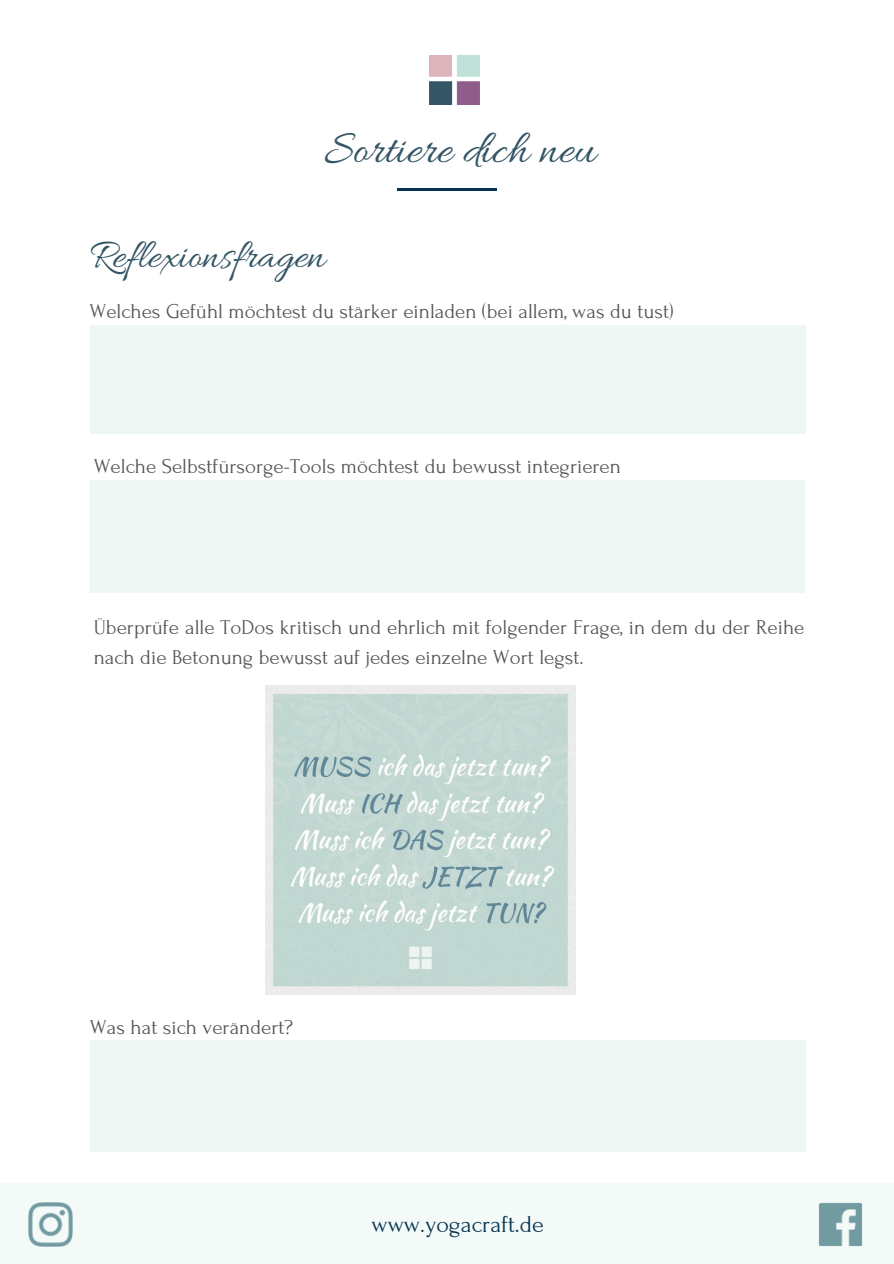
<style>
.page{position:relative;width:894px;height:1264px;background:#fff}
.page>*{position:absolute;margin:0;border:0;box-sizing:border-box;transform-origin:0 0}
.t1{font:48px "Allura";color:#335565}
.t2{font:42px "Allura";color:#335565}
.t3{font:24px "Forum";color:#043353}
.t4{font:21px/30.5px "Forum";color:#545454}
</style>
<div class="page">
<hr style="left:397px;top:188px;width:99px;height:3px;background:#043353">
<div style="left:0;top:1183px;width:893px;height:80px;background:#f4faf8"></div>
<img style="left:28px;top:1202px;width:44px;height:44px">
<img style="left:818px;top:1202px;width:44px;height:44px">
<img style="left:429px;top:55px;width:50px;height:50px">
<div style="left:90px;top:325px;width:715px;height:108px;background:#eff7f5"></div>
<div style="left:90px;top:1040px;width:715px;height:111px;background:#eff7f5"></div>
<div style="left:89px;top:480px;width:715px;height:112px;background:#eff7f5"></div>
<img style="left:265px;top:685px;width:310px;height:309px">
<p class="t1" style="left:324px;top:123px;width:273px">Sortiere dich neu</p>
<p class="t2" style="left:90px;top:232px;width:237px">Reflexionsfragen</p>
<p class="t4" style="left:89px;top:297px;width:585px">Welches Gefühl möchtest du stärker einladen (bei allem, was du tust)</p>
<p class="t4" style="left:94px;top:451px;width:528px">Welche Selbstfürsorge-Tools möchtest du bewusst integrieren</p>
<p class="t4" style="left:94px;top:612px;width:712px">Überprüfe alle ToDos kritisch und ehrlich mit folgender Frage, in dem du der Reihe nach die Betonung bewusst auf jedes einzelne Wort legst.</p>
<p class="t4" style="left:90px;top:1012px;width:205px">Was hat sich verändert?</p>
<p class="t3" style="left:371px;top:1211px;width:173px">www.yogacraft.de</p>
</div>
